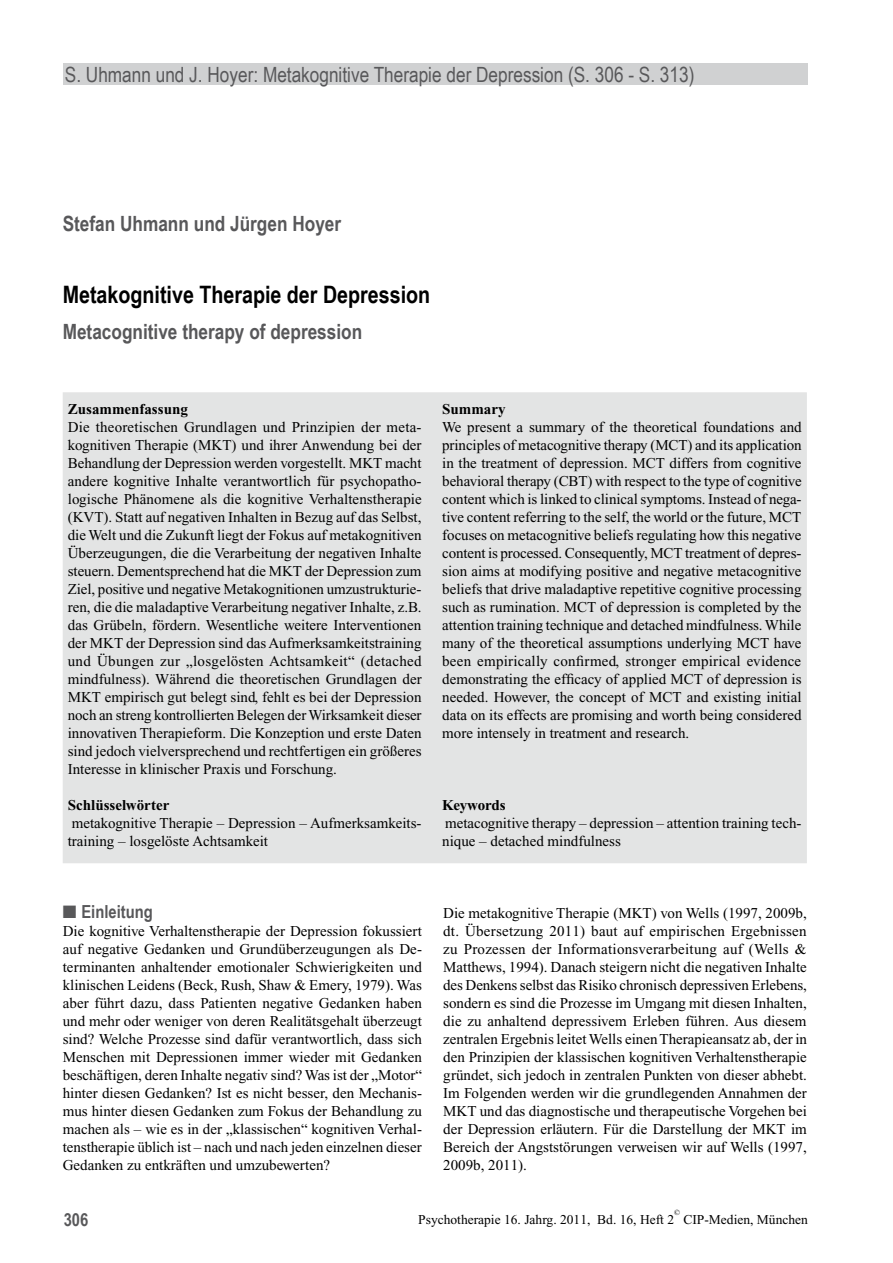
<style>
.page{position:relative;width:893px;height:1263px;background:#fff}
.page>*{position:absolute;margin:0;border:0;box-sizing:border-box;transform-origin:0 0}
.t1{font:700 24px "Arial Narrow";color:#000}
.t2{font:21px "Arial Narrow";color:#58585a}
.t3{font:700 21px "Arial Narrow";color:#58585a}
.t4{font:700 18px "Arial Narrow";color:#58585a}
.t5{font:15px/18px "Times New Roman";color:#000;text-align:justify}
.t6{font:700 15px "Times New Roman";color:#000}
.t7{font:13.5px "Times New Roman";color:#000}
.t8{font:7.8px "Times New Roman";color:#000}
</style>
<div class="page">
<div style="left:64px;top:64px;width:744px;height:21px;background:#d0d1d2"></div>
<div style="left:63px;top:392px;width:744px;height:471px;background:#e3e4e4"></div>
<h2 class="t2" style="left:65px;top:63px;width:631px">S. Uhmann und J. Hoyer: Metakognitive Therapie der Depression (S. 306 - S. 313)</h2>
<h2 class="t3" style="left:63px;top:212px;width:280px">Stefan Uhmann und Jürgen Hoyer</h2>
<h1 class="t1" style="left:63px;top:281px;width:369px">Metakognitive Therapie der Depression</h1>
<h2 class="t3" style="left:63px;top:320px;width:301px">Metacognitive therapy of depression</h2>
<p class="t6" style="left:68px;top:401px;width:122px">Zusammenfassung</p>
<p class="t5" style="left:68px;top:418px;width:356px">Die theoretischen Grundlagen und Prinzipien der meta&shy;kognitiven Therapie (MKT) und ihrer Anwendung bei der Behandlung der Depression werden vorgestellt. MKT macht andere kognitive Inhalte verantwortlich für psychopatho&shy;logische Phänomene als die kognitive Verhaltenstherapie (KVT). Statt auf negativen Inhalten in Bezug auf das Selbst, die Welt und die Zukunft liegt der Fokus auf metakognitiven Überzeugungen, die die Verarbeitung der negativen Inhalte steuern. Dementsprechend hat die MKT der Depression zum Ziel, positive und negative Metakognitionen umzustrukturie&shy;ren, die die maladaptive Verarbeitung negativer Inhalte, z.B. das Grübeln, fördern. Wesentliche weitere Interventionen der MKT der Depression sind das Aufmerksamkeitstraining und Übungen zur „losgelösten Achtsamkeit“ (detached mindfulness). Während die theoretischen Grundlagen der MKT empirisch gut belegt sind, fehlt es bei der Depression noch an streng kontrollierten Belegen der Wirksamkeit dieser innovativen Therapieform. Die Konzeption und erste Daten sind jedoch vielversprechend und rechtfertigen ein größeres Interesse in klinischer Praxis und Forschung.</p>
<p class="t6" style="left:68px;top:797px;width:103px">Schlüsselwörter</p>
<p class="t5" style="left:68px;top:814px;width:355px">metakognitive Therapie – Depression – Aufmerksamkeits&shy;training – losgelöste Achtsamkeit</p>
<p class="t6" style="left:442px;top:401px;width:65px">Summary</p>
<p class="t5" style="left:442px;top:418px;width:361px">We present a summary of the theoretical foundations and principles of metacognitive therapy (MCT) and its application in the treatment of depression. MCT differs from cognitive behavioral therapy (CBT) with respect to the type of cognitive content which is linked to clinical symptoms. Instead of nega&shy;tive content referring to the self, the world or the future, MCT focuses on metacognitive beliefs regulating how this negative content is processed. Consequently, MCT treatment of depres&shy;sion aims at modifying positive and negative metacognitive beliefs that drive maladaptive repetitive cognitive processing such as rumination. MCT of depression is completed by the attention training technique and detached mindfulness. While many of the theoretical assumptions underlying MCT have been empirically confirmed, stronger empirical evidence demonstrating the efficacy of applied MCT of depression is needed. However, the concept of MCT and existing initial data on its effects are promising and worth being considered more intensely in treatment and research.</p>
<p class="t6" style="left:442px;top:797px;width:65px">Keywords</p>
<p class="t5" style="left:442px;top:814px;width:361px">metacognitive therapy – depression – attention training tech&shy;nique – detached mindfulness</p>
<p class="t4" style="left:63px;top:901px;width:92px">■ Einleitung</p>
<p class="t5" style="left:63px;top:922px;width:361px">Die kognitive Verhaltenstherapie der Depression fokussiert auf negative Gedanken und Grundüberzeugungen als De&shy;terminanten anhaltender emotionaler Schwierigkeiten und klinischen Leidens (Beck, Rush, Shaw &amp; Emery, 1979). Was aber führt dazu, dass Patienten negative Gedanken haben und mehr oder weniger von deren Realitätsgehalt überzeugt sind? Welche Prozesse sind dafür verantwortlich, dass sich Menschen mit Depressionen immer wieder mit Gedanken beschäftigen, deren Inhalte negativ sind? Was ist der „Motor“ hinter diesen Gedanken? Ist es nicht besser, den Mechanis&shy;mus hinter diesen Gedanken zum Fokus der Behandlung zu machen als – wie es in der „klassischen“ kognitiven Verhal&shy;tenstherapie üblich ist – nach und nach jeden einzelnen dieser Gedanken zu entkräften und umzubewerten?</p>
<p class="t5" style="left:443px;top:904px;width:365px">Die metakognitive Therapie (MKT) von Wells (1997, 2009b, dt. Übersetzung 2011) baut auf empirischen Ergebnissen zu Prozessen der Informationsverarbeitung auf (Wells &amp; Matthews, 1994). Danach steigern nicht die negativen Inhalte des Denkens selbst das Risiko chronisch depressiven Erlebens, sondern es sind die Prozesse im Umgang mit diesen Inhalten, die zu anhaltend depressivem Erleben führen. Aus diesem zentralen Ergebnis leitet Wells einen Therapieansatz ab, der in den Prinzipien der klassischen kognitiven Verhaltenstherapie gründet, sich jedoch in zentralen Punkten von dieser abhebt.<br>Im Folgenden werden wir die grundlegenden Annahmen der MKT und das diagnostische und therapeutische Vorgehen bei der Depression erläutern. Für die Darstellung der MKT im Bereich der Angststörungen verweisen wir auf Wells (1997, 2009b, 2011).</p>
<p class="t8" style="left:674px;top:1208px;width:7px">©</p>
<p class="t4" style="left:64px;top:1209px;width:26px">306</p>
<p class="t7" style="left:418px;top:1212px;width:257px">Psychotherapie 16. Jahrg. 2011, Bd. 16, Heft 2</p>
<p class="t7" style="left:683px;top:1212px;width:126px">CIP-Medien, München</p>
</div>
